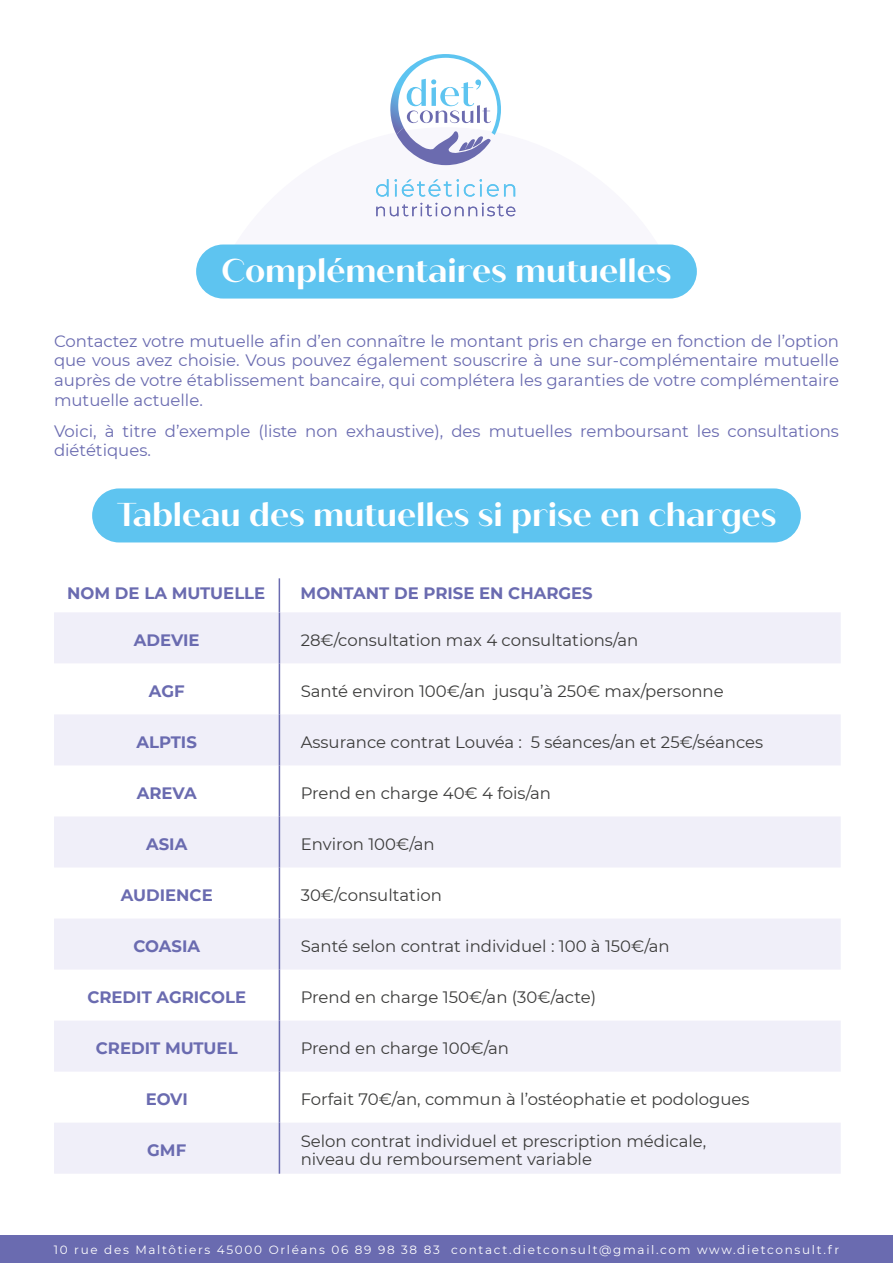
<style>
.page{position:relative;width:893px;height:1263px;background:#fff}
.page>*{position:absolute;margin:0;border:0;box-sizing:border-box;transform-origin:0 0}
.t1{font:700 33px "Quiche Sans";color:#fff}
.t2{font:16.5px/18px "Montserrat";color:#3c3c3b}
.t3{font:16.5px/19.8px "Montserrat";color:#6a6bb0;text-align:justify}
.t4{font:700 16.5px "Montserrat";color:#6a6bb0}
.t5{font:12px "Montserrat";letter-spacing:.14em;color:#fff}
</style>
<div class="page">
<div style="left:197px;top:127px;width:499px;height:500px;background:#f8f7fc;border-radius:50%"></div>
<svg style="left:376px;top:203px;width:139px;height:13px"></svg>
<svg style="left:390px;top:54px;width:111px;height:111px"></svg>
<svg style="left:376px;top:179px;width:12px;height:18px"></svg>
<svg style="left:395px;top:179px;width:120px;height:18px"></svg>
<div style="left:0;top:246px;width:893px;height:1017px;background:#fff"></div>
<div style="left:196px;top:244px;width:501px;height:55px;background:#5ec4f0;border-radius:27px"></div>
<div style="left:0;top:1235px;width:893px;height:28px;background:#6a6bb0"></div>
<hr style="left:279px;top:578px;width:1px;height:34px;background:#6a6bb0">
<svg style="left:54px;top:612px;width:787px;height:562px;fill:#f0eff9"></svg>
<hr style="left:279px;top:612px;width:1px;height:51px;background:#6a6bb0">
<hr style="left:279px;top:663px;width:1px;height:51px;background:#6a6bb0">
<hr style="left:279px;top:714px;width:1px;height:51px;background:#6a6bb0">
<hr style="left:279px;top:765px;width:1px;height:51px;background:#6a6bb0">
<hr style="left:279px;top:816px;width:1px;height:51px;background:#6a6bb0">
<hr style="left:279px;top:867px;width:1px;height:51px;background:#6a6bb0">
<hr style="left:279px;top:918px;width:1px;height:51px;background:#6a6bb0">
<hr style="left:279px;top:969px;width:1px;height:51px;background:#6a6bb0">
<hr style="left:279px;top:1020px;width:1px;height:51px;background:#6a6bb0">
<hr style="left:279px;top:1071px;width:1px;height:52px;background:#6a6bb0">
<hr style="left:279px;top:1123px;width:1px;height:51px;background:#6a6bb0">
<div style="left:92px;top:488px;width:709px;height:54px;background:#5ec4f0;border-radius:27px"></div>
<h1 class="t1" style="left:222px;top:251px;width:451px">Complémentaires mutuelles</h1>
<p class="t3" style="left:54px;top:330px;width:786px">Contactez votre mutuelle afin d’en connaître le montant pris en charge en fonction de l’option que vous avez choisie. Vous pouvez également souscrire à une sur-complémentaire mutuelle auprès de votre établissement bancaire, qui complétera les garanties de votre complémentaire mutuelle actuelle.</p>
<p class="t3" style="left:54px;top:420px;width:786px">Voici, à titre d’exemple (liste non exhaustive), des mutuelles remboursant les consultations diététiques.</p>
<h1 class="t1" style="left:117px;top:494px;width:661px">Tableau des mutuelles si prise en charges</h1>
<p class="t4" style="left:67px;top:581px;width:200px">NOM DE LA MUTUELLE</p>
<p class="t4" style="left:301px;top:581px;width:294px">MONTANT DE PRISE EN CHARGES</p>
<p class="t4" style="left:134px;top:628px;width:67px">ADEVIE</p>
<p class="t2" style="left:301px;top:630px;width:339px">28€/consultation max 4 consultations/an</p>
<p class="t4" style="left:149px;top:679px;width:37px">AGF</p>
<p class="t2" style="left:301px;top:681px;width:424px">Santé environ 100€/an jusqu’à 250€ max/personne</p>
<p class="t4" style="left:137px;top:730px;width:62px">ALPTIS</p>
<p class="t2" style="left:301px;top:732px;width:464px">Assurance contrat Louvéa : 5 séances/an et 25€/séances</p>
<p class="t4" style="left:137px;top:781px;width:61px">AREVA</p>
<p class="t2" style="left:301px;top:783px;width:252px">Prend en charge 40€ 4 fois/an</p>
<p class="t4" style="left:146px;top:832px;width:43px">ASIA</p>
<p class="t2" style="left:301px;top:834px;width:136px">Environ 100€/an</p>
<p class="t4" style="left:121px;top:883px;width:94px">AUDIENCE</p>
<p class="t2" style="left:301px;top:885px;width:143px">30€/consultation</p>
<p class="t4" style="left:133px;top:934px;width:68px">COASIA</p>
<p class="t2" style="left:301px;top:936px;width:371px">Santé selon contrat individuel : 100 à 150€/an</p>
<p class="t4" style="left:87px;top:985px;width:160px">CREDIT AGRICOLE</p>
<p class="t2" style="left:301px;top:987px;width:297px">Prend en charge 150€/an (30€/acte)</p>
<p class="t4" style="left:96px;top:1036px;width:143px">CREDIT MUTUEL</p>
<p class="t2" style="left:301px;top:1038px;width:210px">Prend en charge 100€/an</p>
<p class="t4" style="left:146px;top:1087px;width:44px">EOVI</p>
<p class="t2" style="left:301px;top:1090px;width:450px">Forfait 70€/an, commun à l’ostéophatie et podologues</p>
<p class="t4" style="left:147px;top:1138px;width:41px">GMF</p>
<p class="t2" style="left:301px;top:1132px;width:407px">Selon contrat individuel et prescription médicale, niveau du remboursement variable</p>
<p class="t5" style="left:54px;top:1241px;width:787px">10 rue des Maltôtiers 45000 Orléans 06 89 98 38 83 contact.dietconsult@gmail.com www.dietconsult.fr</p>
</div>
